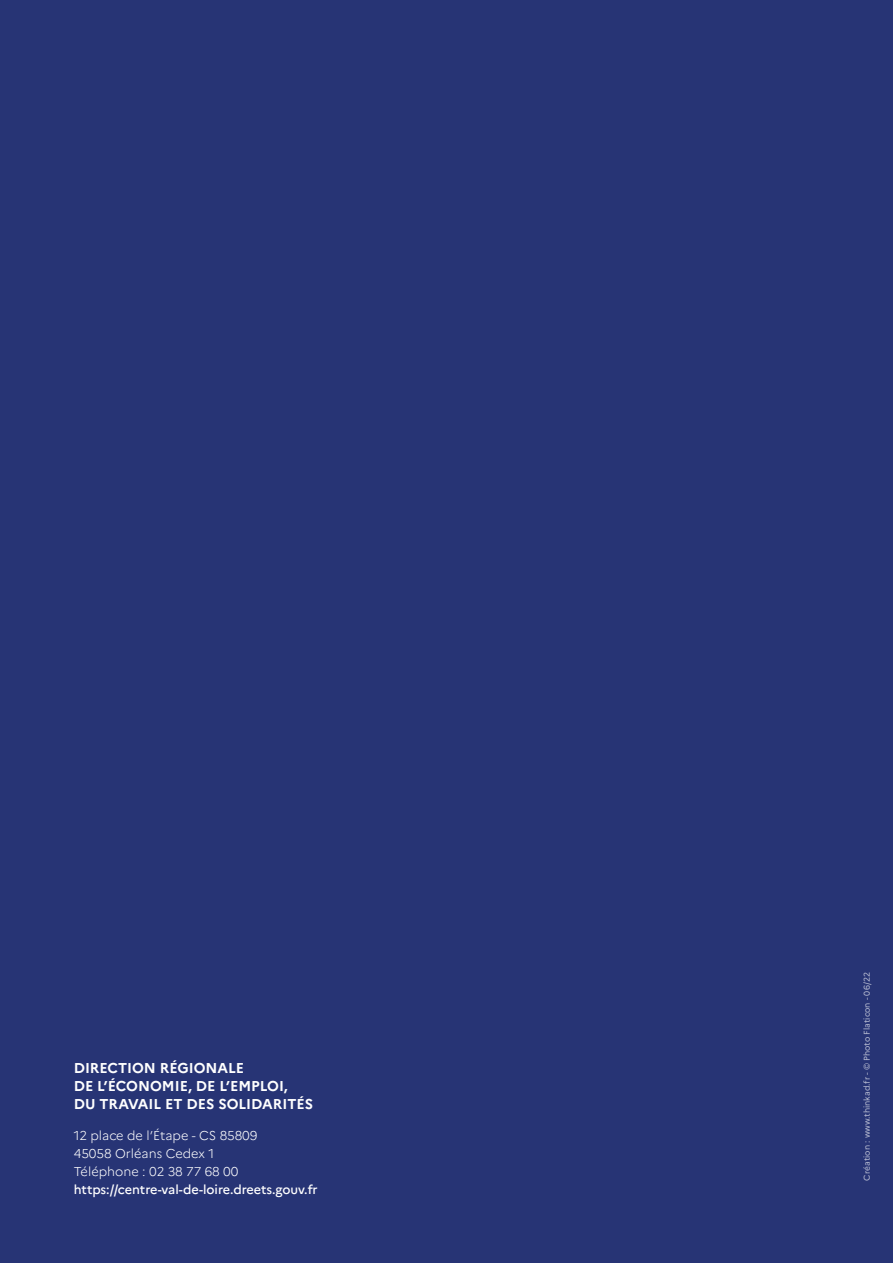
<style>
.page{position:relative;width:893px;height:1263px;background:#273475}
.page>*{position:absolute;margin:0;border:0;box-sizing:border-box;transform-origin:0 0}
.t1{font:700 14.25px/18px "Marianne";color:#fff}
.t2{font:300 12.75px/18px "Marianne";color:#fff}
.t3{font:500 12.75px "Marianne";color:#fff}
.t4{font:8.4px "Marianne";color:#fff}
</style>
<div class="page">
<p class="t1" style="left:74px;top:1059px;width:241px">DIRECTION RÉGIONALE<br>DE L’ÉCONOMIE, DE L’EMPLOI,<br>DU TRAVAIL ET DES SOLIDARITÉS</p>
<p class="t2" style="left:74px;top:1125px;width:185px">12 place de l’Étape - CS 85809<br>45058 Orléans Cedex 1<br>Téléphone : 02 38 77 68 00</p>
<p class="t3" style="left:74px;top:1181px;width:245px">https://centre-val-de-loire.dreets.gouv.fr</p>
<p class="t4" style="left:862px;top:1180px;width:210px;rotate:-90deg">Création : www.thinkad.fr - © Photo Flaticon - 06/22</p>
</div>
